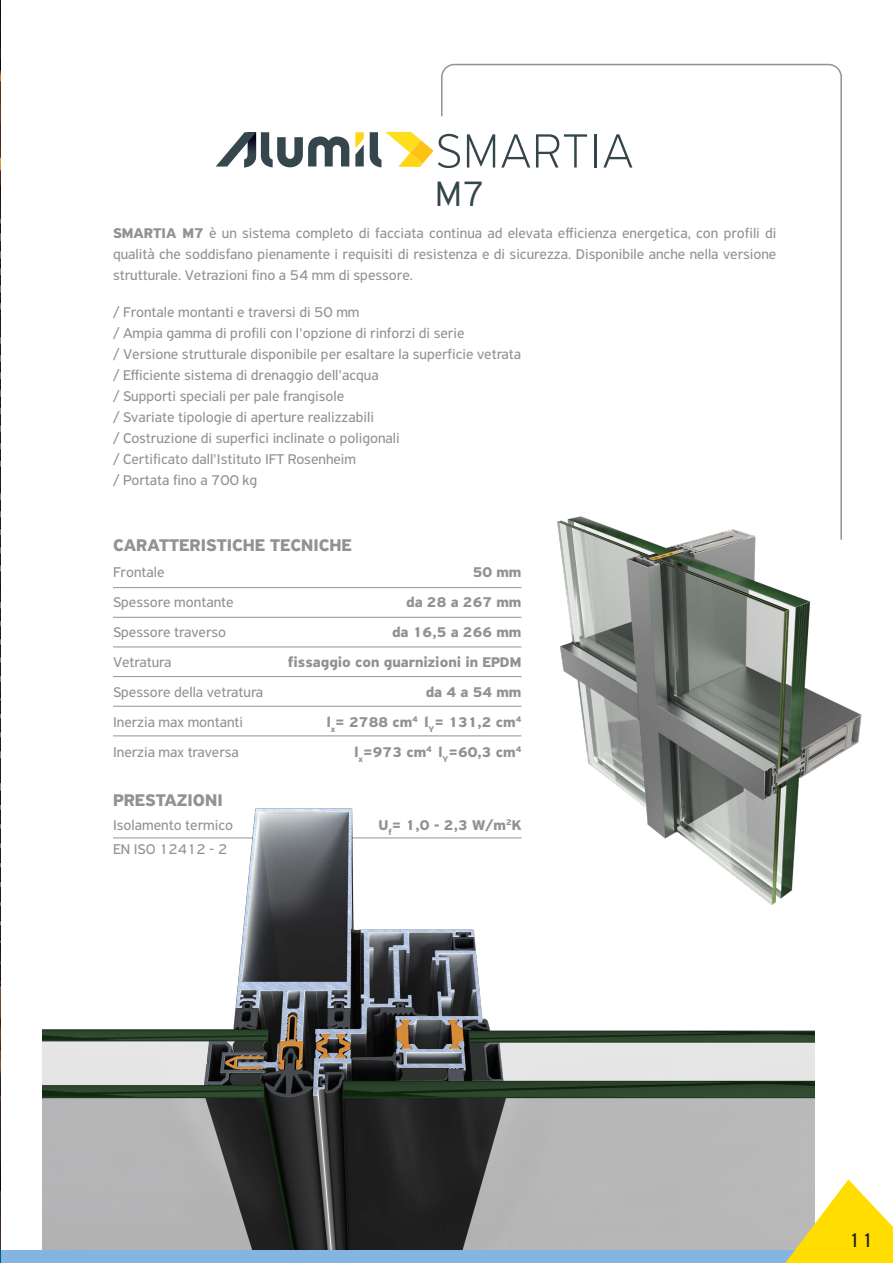
<style>
.page{position:relative;width:893px;height:1263px;background:#fff}
.page>*{position:absolute;margin:0;border:0;box-sizing:border-box;transform-origin:0 0}
.t1{font:100 51px "PF Highway Sans Pro";letter-spacing:.035em;color:#34464b}
.t2{font:300 37.5px "PF Highway Sans Pro";color:#34464b}
.t3{font:21px "PF Highway Sans Pro";color:#231f20}
.t4{font:700 18px "PF Highway Sans Pro";color:#919295}
.t5{font:15px/21px "PF Highway Sans Pro";color:#919295;text-align:justify}
.t6{font:700 15px "PF Highway Sans Pro";color:#919295}
.s1{font-weight:700}
</style>
<div class="page">
<img style="left:0;top:0;width:1px;height:1250px">
<img style="left:43px;top:735px;width:771px;height:515px">
<div style="left:0;top:1250px;width:893px;height:13px;background:#86b4e0"></div>
<svg style="left:370px;top:132px;width:63px;height:35px"></svg>
<svg style="left:216px;top:132px;width:133px;height:35px"></svg>
<svg style="left:355px;top:132px;width:9px;height:34px"></svg>
<img style="left:534px;top:541px;width:328px;height:375px">
<svg style="left:441px;top:63px;width:401px;height:478px"></svg>
<hr style="left:113px;top:587px;width:408px;height:1px;background:#919295">
<hr style="left:113px;top:617px;width:408px;height:1px;background:#919295">
<hr style="left:113px;top:647px;width:408px;height:1px;background:#919295">
<hr style="left:113px;top:676px;width:408px;height:1px;background:#919295">
<hr style="left:113px;top:706px;width:408px;height:1px;background:#919295">
<hr style="left:113px;top:736px;width:408px;height:1px;background:#919295">
<svg style="left:0;top:1250px;width:1px;height:13px"></svg>
<svg style="left:785px;top:1179px;width:108px;height:84px"></svg>
<p class="t1" style="left:435px;top:121px;width:199px">SMARTIA</p>
<p class="t2" style="left:435px;top:172px;width:51px">M7</p>
<p class="t5" style="left:113px;top:222px;width:665px"><span class="s1">SMARTIA M7</span> è un sistema completo di facciata continua ad elevata efficienza energetica, con profili di qualità che soddisfano pienamente i requisiti di resistenza e di sicurezza. Disponibile anche nella versione strutturale. Vetrazioni fino a 54 mm di spessore.</p>
<p class="t5" style="left:113px;top:302px;width:248px">/ Frontale montanti e traversi di 50 mm</p>
<p class="t5" style="left:113px;top:323px;width:353px">/ Ampia gamma di profili con l'opzione di rinforzi di serie</p>
<p class="t5" style="left:113px;top:344px;width:410px">/ Versione strutturale disponibile per esaltare la superficie vetrata</p>
<p class="t5" style="left:113px;top:365px;width:267px">/ Efficiente sistema di drenaggio dell'acqua</p>
<p class="t5" style="left:113px;top:386px;width:233px">/ Supporti speciali per pale frangisole</p>
<p class="t5" style="left:113px;top:407px;width:262px">/ Svariate tipologie di aperture realizzabili</p>
<p class="t5" style="left:113px;top:428px;width:288px">/ Costruzione di superfici inclinate o poligonali</p>
<p class="t5" style="left:113px;top:449px;width:245px">/ Certificato dall'Istituto IFT Rosenheim</p>
<p class="t5" style="left:113px;top:470px;width:146px">/ Portata fino a 700 kg</p>
<p class="t4" style="left:113px;top:535px;width:240px">CARATTERISTICHE TECNICHE</p>
<p class="t5" style="left:113px;top:562px;width:53px">Frontale</p>
<p class="t5" style="left:113px;top:592px;width:122px">Spessore montante</p>
<p class="t5" style="left:113px;top:622px;width:115px">Spessore traverso</p>
<p class="t5" style="left:113px;top:652px;width:60px">Vetratura</p>
<p class="t5" style="left:113px;top:682px;width:152px">Spessore della vetratura</p>
<p class="t5" style="left:113px;top:712px;width:132px">Inerzia max montanti</p>
<p class="t5" style="left:113px;top:742px;width:127px">Inerzia max traversa</p>
<p class="t4" style="left:113px;top:790px;width:111px">PRESTAZIONI</p>
<p class="t5" style="left:113px;top:815px;width:121px">Isolamento termico</p>
<p class="t5" style="left:113px;top:839px;width:116px">EN ISO 12412 - 2</p>
<p class="t6" style="left:473px;top:564px;width:50px">50 mm</p>
<p class="t6" style="left:406px;top:594px;width:117px">da 28 a 267 mm</p>
<p class="t6" style="left:392px;top:624px;width:131px">da 16,5 a 266 mm</p>
<p class="t6" style="left:288px;top:654px;width:235px">fissaggio con guarnizioni in EPDM</p>
<p class="t6" style="left:426px;top:684px;width:97px">da 4 a 54 mm</p>
<p class="t6" style="left:327px;top:714px;width:196px">l<sub>x</sub>= 2788 cm<sup>4</sup> l<sub>Y</sub>= 131,2 cm<sup>4</sup></p>
<p class="t6" style="left:355px;top:744px;width:168px">l<sub>x</sub>=973 cm<sup>4</sup> l<sub>Y</sub>=60,3 cm<sup>4</sup></p>
<p class="t6" style="left:378px;top:816px;width:145px">U<sub>f</sub>= 1,0 - 2,3 W/m<sup>2</sup>K</p>
<p class="t3" style="left:848px;top:1227px;width:27px">11</p>
</div>
